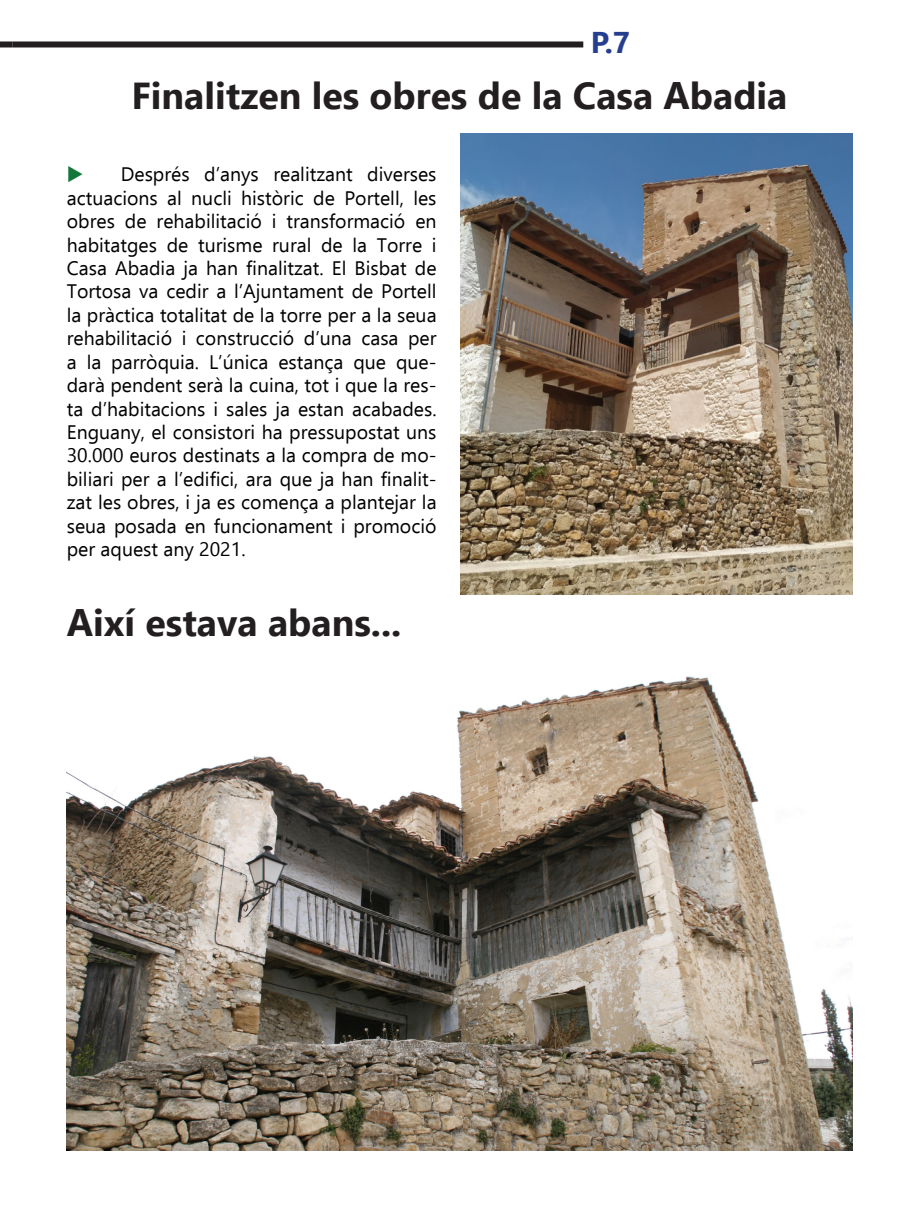
<style>
.page{position:relative;width:919px;height:1217px;background:#fff}
.page>*{position:absolute;margin:0;border:0;box-sizing:border-box;transform-origin:0 0}
.t1{font:700 37.5px "Ebrima";color:#231f20}
.t2{font:700 30px "Segoe UI";color:#253f8e}
.t3{font:19.5px/23.4px "Ebrima";color:#000;text-align:justify}
.s1{color:#13773c}
</style>
<div class="page">
<div style="left:0;top:41px;width:13px;height:6px;background:#231f20"></div>
<div style="left:13px;top:41px;width:570px;height:6px;background:#231f20"></div>
<img style="left:461px;top:134px;width:391px;height:460px">
<img style="left:67px;top:676px;width:785px;height:473px">
<p class="t2" style="left:590px;top:14px;width:41px">P.7</p>
<p class="t1" style="left:131px;top:66px;width:657px">Finalitzen les obres de la Casa Abadia</p>
<p class="t3" style="left:67px;top:162px;width:371px"><span class="s1">◆</span> Després d’anys realitzant diverses actuacions al nucli històric de Portell, les obres de rehabilitació i transformació en habitatges de turisme rural de la Torre i Casa Abadia ja han finalitzat. El Bisbat de Tortosa va cedir a l’Ajuntament de Portell la pràctica totalitat de la torre per a la seua rehabilitació i construcció d’una casa per a la parròquia. L’única estança que que&shy;darà pendent serà la cuina, tot i que la res&shy;ta d’habitacions i sales ja estan acabades.<br>Enguany, el consistori ha pressupostat uns 30.000 euros destinats a la compra de mo&shy;biliari per a l’edifici, ara que ja han finalit&shy;zat les obres, i ja es comença a plantejar la seua posada en funcionament i promoció per aquest any 2021.</p>
<p class="t1" style="left:67px;top:593px;width:336px">Així estava abans...</p>
</div>
